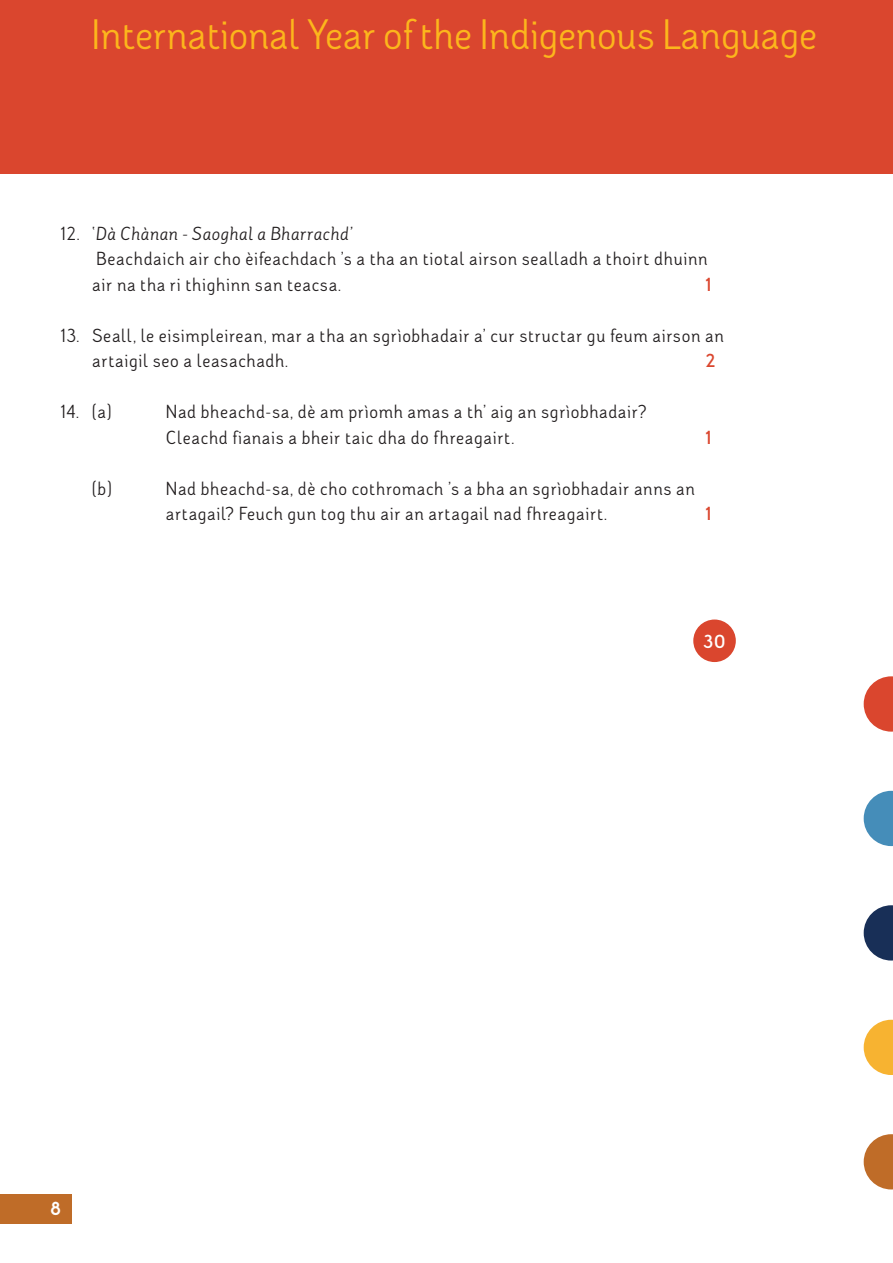
<style>
.page{position:relative;width:893px;height:1263px;background:#fff}
.page>*{position:absolute;margin:0;border:0;box-sizing:border-box;transform-origin:0 0}
.t1{font:40.5px "Adoquin";color:#fcb61c}
.t2{font:18px/25.5px "Adoquin";letter-spacing:.04em;color:#231f20}
.t3{font:italic 18px "Adoquin";letter-spacing:.045em;color:#231f20}
.t4{font:700 18px "Adoquin";color:#da462e}
.t5{font:700 18px "Adoquin";color:#fff}
.t6{font:900 18px "Adoquin";color:#fff}
.s1{font-style:normal}
</style>
<div class="page">
<div style="left:0;top:1194px;width:72px;height:30px;background:#bf6c28"></div>
<div style="left:693px;top:619px;width:43px;height:43px;background:#da462e;border-radius:50%"></div>
<div style="left:0;top:0;width:893px;height:174px;background:#da462e"></div>
<svg style="left:864px;top:1134px;width:29px;height:55px"></svg>
<svg style="left:864px;top:1020px;width:29px;height:55px"></svg>
<svg style="left:864px;top:905px;width:29px;height:55px"></svg>
<svg style="left:864px;top:791px;width:29px;height:55px"></svg>
<svg style="left:864px;top:676px;width:29px;height:56px"></svg>
<p class="t1" style="left:91px;top:10px;width:727px">International Year of the Indigenous Language</p>
<p class="t3" style="left:61px;top:222px;width:294px"><span class="s1">12. ‘</span>Dà Chànan - Saoghal a Bharrachd’</p>
<p class="t2" style="left:92px;top:246px;width:617px">Beachdaich air cho èifeachdach ’s a tha an tiotal airson sealladh a thoirt dhuinn air na tha ri thighinn san teacsa.</p>
<p class="t4" style="left:706px;top:273px;width:7px">1</p>
<p class="t2" style="left:92px;top:322px;width:633px;text-indent:-32px">13. Seall, le eisimpleirean, mar a tha an sgrìobhadair a’ cur structar gu feum airson an artaigil seo a leasachadh.</p>
<p class="t4" style="left:706px;top:349px;width:11px">2</p>
<p class="t2" style="left:61px;top:399px;width:52px">14. (a)</p>
<p class="t2" style="left:166px;top:399px;width:482px">Nad bheachd-sa, dè am prìomh amas a th’ aig an sgrìobhadair?<br>Cleachd fianais a bheir taic dha do fhreagairt.</p>
<p class="t4" style="left:706px;top:426px;width:7px">1</p>
<p class="t2" style="left:92px;top:475px;width:21px">(b)</p>
<p class="t2" style="left:166px;top:475px;width:531px">Nad bheachd-sa, dè cho cothromach ’s a bha an sgrìobhadair anns an artagail? Feuch gun tog thu air an artagail nad fhreagairt.</p>
<p class="t4" style="left:706px;top:502px;width:7px">1</p>
<p class="t5" style="left:703px;top:630px;width:24px">30</p>
<p class="t6" style="left:51px;top:1197px;width:12px">8</p>
</div>
